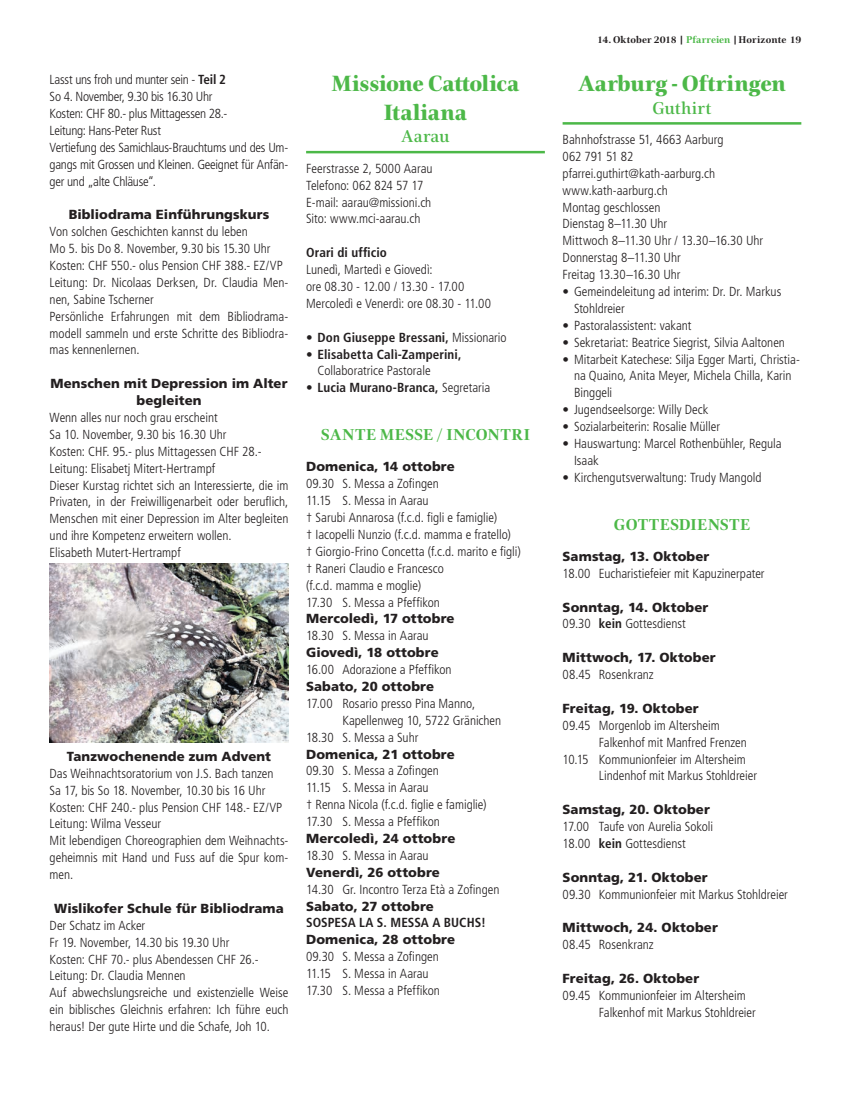
<style>
.page{position:relative;width:851px;height:1099px;background:#fff}
.page>*{position:absolute;margin:0;border:0;box-sizing:border-box;transform-origin:0 0}
.t1{font:800 22.5px/28.8px "Civita";letter-spacing:-.005em;color:#4cb848;text-align:center}
.t2{font:500 17.5px "Civita";letter-spacing:.01em;color:#4cb848}
.t3{font:700 16.12px "Civita";letter-spacing:.015em;color:#4cb848}
.t4{font:300 condensed 13.12px/16.9px "Frutiger LT Std";color:#231f20}
.t5{font:900 13.12px/16.9px "Frutiger LT Std";letter-spacing:.005em;color:#231f20;text-align:center}
.t6{font:300 condensed 13.12px/16.9px "Frutiger LT Std";letter-spacing:-.02em;color:#231f20}
.t7{font:700 condensed 13.12px/16.9px "Frutiger LT Std";letter-spacing:.005em;color:#231f20}
.t8{font:700 10px "Civita";letter-spacing:.005em;color:#231f20}
.s1{font-weight:700}
.s2{font-weight:300}
.s3{color:#4cb848}
.s4{font-weight:300;font-stretch:condensed}
.s5{font-weight:700;font-stretch:condensed}
</style>
<div class="page">
<img style="left:50px;top:563px;width:238px;height:179px">
<hr style="left:306px;top:151px;width:238px;height:2px;background:#4cb848">
<hr style="left:562px;top:122px;width:239px;height:3px;background:#4cb848">
<p class="t6" style="left:50px;top:71px;width:240px">Lasst uns froh und munter sein - <span class="s1">Teil 2<br></span>So 4. November, 9.30 bis 16.30 Uhr<br>Kosten: CHF 80.- plus Mittagessen 28.-<br>Leitung: Hans-Peter Rust<br>Vertiefung des Samichlaus-Brauchtums und des Um&shy;gangs mit Grossen und Kleinen. Geeignet für Anfän&shy;ger und „alte Chläuse“.</p>
<p class="t5" style="left:69px;top:206px;width:202px">Bibliodrama Einführungskurs</p>
<p class="t4" style="left:50px;top:223px;width:240px">Von solchen Geschichten kannst du leben<br>Mo 5. bis Do 8. November, 9.30 bis 15.30 Uhr Kosten: CHF 550.- olus Pension CHF 388.- EZ/VP Leitung: Dr. Nicolaas Derksen, Dr. Claudia Men&shy;nen, Sabine Tscherner<br>Persönliche Erfahrungen mit dem Bibliodrama&shy;modell sammeln und erste Schritte des Bibliodra&shy;mas kennenlernen.</p>
<p class="t5" style="left:50px;top:375px;width:238px">Menschen mit Depression im Alter begleiten</p>
<p class="t4" style="left:50px;top:409px;width:240px">Wenn alles nur noch grau erscheint<br>Sa 10. November, 9.30 bis 16.30 Uhr<br>Kosten: CHF. 95.- plus Mittagessen CHF 28.- Leitung: Elisabetj Mitert-Hertrampf<br>Dieser Kurstag richtet sich an Interessierte, die im Privaten, in der Freiwilligenarbeit oder beruflich, Menschen mit einer Depression im Alter begleiten und ihre Kompetenz erweitern wollen.<br>Elisabeth Mutert-Hertrampf</p>
<p class="t5" style="left:67px;top:747px;width:205px">Tanzwochenende zum Advent</p>
<p class="t4" style="left:50px;top:765px;width:240px">Das Weihnachtsoratorium von J.S. Bach tanzen<br>Sa 17, bis So 18. November, 10.30 bis 16 Uhr Kosten: CHF 240.- plus Pension CHF 148.- EZ/VP Leitung: Wilma Vesseur<br>Mit lebendigen Choreographien dem Weihnachts&shy;geheimnis mit Hand und Fuss auf die Spur kom&shy;men.</p>
<p class="t5" style="left:54px;top:899px;width:231px">Wislikofer Schule für Bibliodrama</p>
<p class="t4" style="left:50px;top:917px;width:240px">Der Schatz im Acker<br>Fr 19. November, 14.30 bis 19.30 Uhr<br>Kosten: CHF 70.- plus Abendessen CHF 26.- Leitung: Dr. Claudia Mennen<br>Auf abwechslungsreiche und existenzielle Weise ein biblisches Gleichnis erfahren: Ich führe euch heraus! Der gute Hirte und die Schafe, Joh 10.</p>
<h1 class="t1" style="left:331px;top:69px;width:189px">Missione Cattolica<br>Italiana</h1>
<h2 class="t2" style="left:401px;top:125px;width:50px">Aarau</h2>
<p class="t4" style="left:306px;top:160px;width:128px">Feerstrasse 2, 5000 Aarau<br>Telefono: 062 824 57 17<br>E-mail: aarau@missioni.ch<br>Sito: www.mci-aarau.ch</p>
<p class="t7" style="left:306px;top:244px;width:82px">Orari di ufficio</p>
<p class="t4" style="left:306px;top:261px;width:186px">Lunedì, Martedì e Giovedì:<br>ore 08.30 - 12.00 / 13.30 - 17.00<br>Mercoledì e Venerdì: ore 08.30 - 11.00</p>
<p class="t7" style="left:306px;top:328px;width:202px"><span class="s2">•</span> Don Giuseppe Bressani, <span class="s2">Missionario</span></p>
<p class="t7" style="left:317px;top:345px;width:145px;text-indent:-11px"><span class="s2">•</span> Elisabetta Calì-Zamperini,<br><span class="s2">Collaboratrice Pastorale</span></p>
<p class="t7" style="left:306px;top:379px;width:186px"><span class="s2">•</span> Lucia Murano-Branca, <span class="s2">Segretaria</span></p>
<p class="t3" style="left:321px;top:424px;width:210px">SANTE MESSE / INCONTRI</p>
<p class="t5" style="left:306px;top:458px;width:150px">Domenica, 14 ottobre</p>
<p class="t4" style="left:306px;top:475px;width:216px">09.30 S. Messa a Zofingen<br>11.15 S. Messa in Aarau<br>† Sarubi Annarosa (f.c.d. figli e famiglie)<br>† Iacopelli Nunzio (f.c.d. mamma e fratello)<br>† Giorgio-Frino Concetta (f.c.d. marito e figli) † Raneri Claudio e Francesco<br>(f.c.d. mamma e moglie)<br>17.30 S. Messa a Pfeffikon</p>
<p class="t5" style="left:306px;top:610px;width:150px">Mercoledì, 17 ottobre</p>
<p class="t4" style="left:306px;top:627px;width:124px">18.30 S. Messa in Aarau</p>
<p class="t5" style="left:306px;top:644px;width:134px">Giovedì, 18 ottobre</p>
<p class="t4" style="left:306px;top:661px;width:147px">16.00 Adorazione a Pfeffikon</p>
<p class="t5" style="left:306px;top:678px;width:130px">Sabato, 20 ottobre</p>
<p class="t4" style="left:306px;top:695px;width:171px">17.00 Rosario presso Pina Manno,</p>
<p class="t4" style="left:342px;top:712px;width:160px">Kapellenweg 10, 5722 Gränichen</p>
<p class="t4" style="left:306px;top:728px;width:114px">18.30 S. Messa a Suhr</p>
<p class="t5" style="left:306px;top:745px;width:150px">Domenica, 21 ottobre</p>
<p class="t4" style="left:306px;top:762px;width:182px">09.30 S. Messa a Zofingen<br>11.15 S. Messa in Aarau<br>† Renna Nicola (f.c.d. figlie e famiglie)<br>17.30 S. Messa a Pfeffikon</p>
<p class="t5" style="left:306px;top:829px;width:151px">Mercoledì, 24 ottobre</p>
<p class="t4" style="left:306px;top:847px;width:124px">18.30 S. Messa in Aarau</p>
<p class="t5" style="left:306px;top:863px;width:135px">Venerdì, 26 ottobre</p>
<p class="t4" style="left:306px;top:880px;width:195px">14.30 Gr. Incontro Terza Età a Zofingen</p>
<p class="t5" style="left:306px;top:897px;width:129px">Sabato, 27 ottobre</p>
<p class="t7" style="left:306px;top:914px;width:181px">SOSPESA LA S. MESSA A BUCHS!</p>
<p class="t5" style="left:306px;top:931px;width:150px">Domenica, 28 ottobre</p>
<p class="t4" style="left:306px;top:948px;width:135px">09.30 S. Messa a Zofingen<br>11.15 S. Messa in Aarau<br>17.30 S. Messa a Pfeffikon</p>
<p class="t8" style="left:597px;top:33px;width:206px">14. Oktober 2018 | <span class="s3">Pfarreien</span> | Horizonte 19</p>
<h1 class="t1" style="left:578px;top:69px;width:209px">Aarburg - Oftringen</h1>
<h2 class="t2" style="left:652px;top:96px;width:60px">Guthirt</h2>
<p class="t4" style="left:562px;top:131px;width:202px">Bahnhofstrasse 51, 4663 Aarburg<br>062 791 51 82 pfarrei.guthirt@kath-aarburg.ch www.kath-aarburg.ch<br>Montag geschlossen<br>Dienstag 8–11.30 Uhr<br>Mittwoch 8–11.30 Uhr / 13.30–16.30 Uhr<br>Donnerstag 8–11.30 Uhr<br>Freitag 13.30–16.30 Uhr</p>
<p class="t4" style="left:574px;top:283px;width:209px;text-indent:-11px">• Gemeindeleitung ad interim: Dr. Dr. Markus<br>Stohldreier</p>
<p class="t4" style="left:562px;top:317px;width:130px">• Pastoralassistent: vakant</p>
<p class="t4" style="left:562px;top:334px;width:224px">• Sekretariat: Beatrice Siegrist, Silvia Aaltonen</p>
<p class="t4" style="left:574px;top:351px;width:227px;text-indent:-11px">• Mitarbeit Katechese: Silja Egger Marti, Christia&shy;na Quaino, Anita Meyer, Michela Chilla, Karin<br>Binggeli</p>
<p class="t4" style="left:562px;top:401px;width:147px">• Jugendseelsorge: Willy Deck</p>
<p class="t4" style="left:562px;top:418px;width:159px">• Sozialarbeiterin: Rosalie Müller</p>
<p class="t4" style="left:574px;top:435px;width:209px;text-indent:-11px">• Hauswartung: Marcel Rothenbühler, Regula<br>Isaak</p>
<p class="t4" style="left:562px;top:469px;width:200px">• Kirchengutsverwaltung: Trudy Mangold</p>
<p class="t3" style="left:613px;top:513px;width:138px">GOTTESDIENSTE</p>
<p class="t5" style="left:562px;top:548px;width:148px">Samstag, 13. Oktober</p>
<p class="t4" style="left:562px;top:565px;width:203px">18.00 Eucharistiefeier mit Kapuzinerpater</p>
<p class="t5" style="left:562px;top:598px;width:147px;text-align:left">Sonntag, 14. Oktober<br><span class="s4">09.30</span> <span class="s5">kein</span> <span class="s4">Gottesdienst</span></p>
<p class="t5" style="left:562px;top:649px;width:154px">Mittwoch, 17. Oktober</p>
<p class="t4" style="left:562px;top:666px;width:93px">08.45 Rosenkranz</p>
<p class="t5" style="left:562px;top:699px;width:138px">Freitag, 19. Oktober</p>
<p class="t4" style="left:562px;top:717px;width:159px">09.45 Morgenlob im Altersheim</p>
<p class="t4" style="left:598px;top:733px;width:149px">Falkenhof mit Manfred Frenzen</p>
<p class="t4" style="left:562px;top:750px;width:185px">10.15 Kommunionfeier im Altersheim</p>
<p class="t4" style="left:598px;top:767px;width:160px">Lindenhof mit Markus Stohldreier</p>
<p class="t5" style="left:562px;top:801px;width:149px">Samstag, 20. Oktober</p>
<p class="t4" style="left:562px;top:818px;width:152px">17.00 Taufe von Aurelia Sokoli<br>18.00 <span class="s1">kein</span> Gottesdienst</p>
<p class="t5" style="left:562px;top:868px;width:147px">Sonntag, 21. Oktober</p>
<p class="t4" style="left:562px;top:885px;width:227px">09.30 Kommunionfeier mit Markus Stohldreier</p>
<p class="t5" style="left:562px;top:919px;width:157px">Mittwoch, 24. Oktober</p>
<p class="t4" style="left:562px;top:936px;width:93px">08.45 Rosenkranz</p>
<p class="t5" style="left:562px;top:969px;width:138px">Freitag, 26. Oktober</p>
<p class="t4" style="left:598px;top:987px;width:158px;text-indent:-36px">09.45 Kommunionfeier im Altersheim<br>Falkenhof mit Markus Stohldreier</p>
</div>
